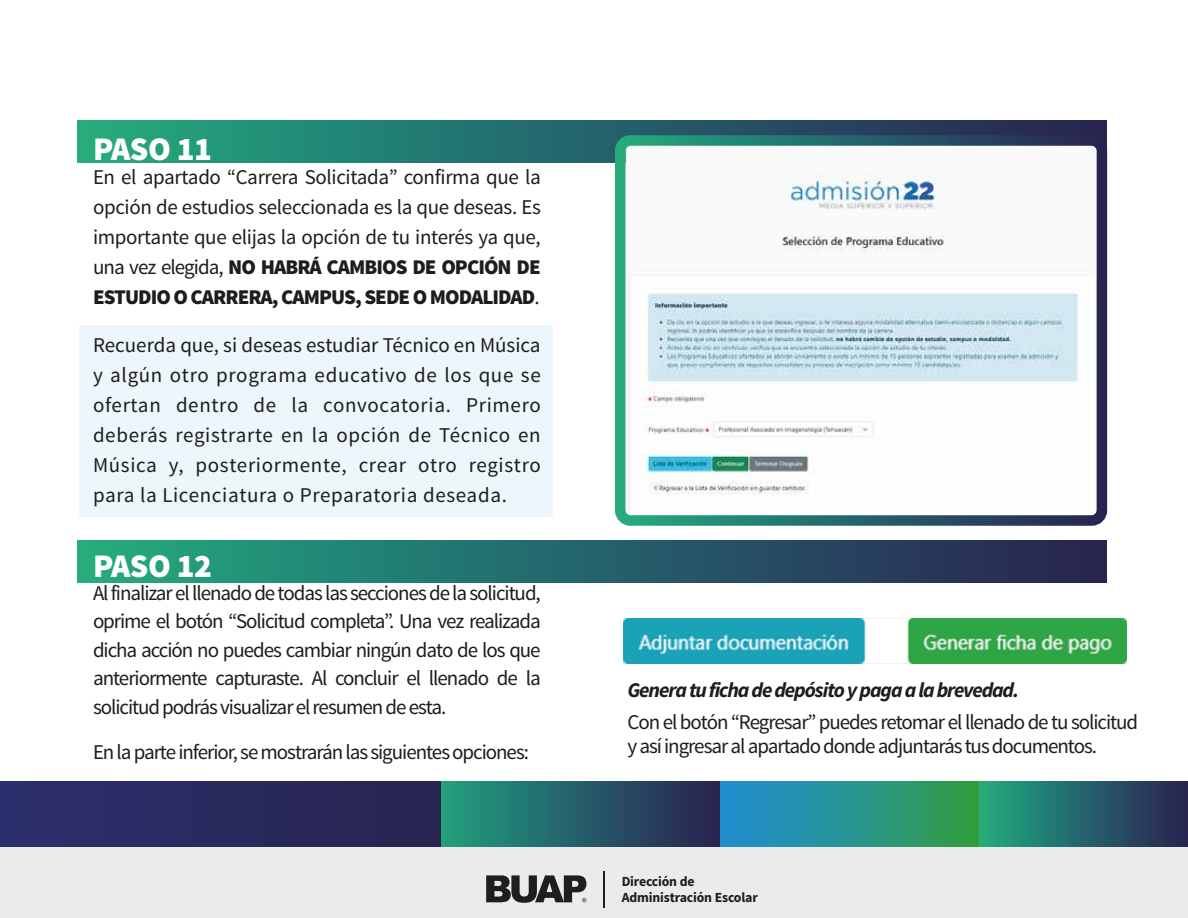
<style>
.page{position:relative;width:1188px;height:918px;background:#fff}
.page>*{position:absolute;margin:0;border:0;box-sizing:border-box;transform-origin:0 0}
.t1{font:900 33px "Source Sans Pro";letter-spacing:-.015em;color:#fff}
.t2{font:21px/30px "Source Sans Pro";letter-spacing:-.05em;color:#1d1d1b;text-align:justify}
.t3{font:italic 700 21px "Source Sans Pro";letter-spacing:-.05em;color:#1d1d1b}
.t4{font:700 13.95px/15.8px "Source Sans Pro";letter-spacing:-.01em;color:#1e1f1d}
.s1{font-weight:900}
</style>
<div class="page">
<div style="left:80px;top:326px;width:474px;height:192px;background:#ecf6fb"></div>
<div style="left:0;top:846px;width:1188px;height:72px;background:#ebebeb"></div>
<svg style="left:486px;top:875px;width:100px;height:28px"></svg>
<hr style="left:603px;top:871px;width:2px;height:36px;background:#1e1f1d">
<div style="left:0;top:781px;width:441px;height:65px;background:linear-gradient(to right,#2c2f6e,#272450)"></div>
<div style="left:979px;top:781px;width:209px;height:65px;background:linear-gradient(to right,#22aa80,#282053)"></div>
<div style="left:719px;top:781px;width:260px;height:65px;background:linear-gradient(to right,#208ed9,#319d42)"></div>
<div style="left:441px;top:781px;width:279px;height:65px;background:linear-gradient(to right,#219e7f,#292052)"></div>
<div style="left:77px;top:121px;width:1029px;height:42px;background:linear-gradient(to right,#22aa81,#281f53)"></div>
<div style="left:77px;top:541px;width:1029px;height:42px;background:linear-gradient(to right,#22aa81,#281f53)"></div>
<img style="left:626px;top:146px;width:470px;height:366px">
<div style="left:615px;top:135px;width:492px;height:391px;border:10px solid #fff;border-radius:10px"></div>
<img style="left:623px;top:618px;width:504px;height:46px">
<h1 class="t1" style="left:93px;top:127px;width:120px">PASO 11</h1>
<p class="t2" style="left:93px;top:162px;width:449px">En el apartado “Carrera Solicitada” confirma que la opción de estudios seleccionada es la que deseas. Es importante que elijas la opción de tu interés ya que, una vez elegida, <span class="s1">NO HABRÁ CAMBIOS DE OPCIÓN DE ESTUDIO O CARRERA, CAMPUS, SEDE O MODALIDAD</span>.</p>
<p class="t2" style="left:93px;top:330px;width:449px">Recuerda que, si deseas estudiar Técnico en Música y algún otro programa educativo de los que se ofertan dentro de la convocatoria. Primero deberás registrarte en la opción de Técnico en Música y, posteriormente, crear otro registro para la Licenciatura o Preparatoria deseada.</p>
<h1 class="t1" style="left:93px;top:545px;width:120px">PASO 12</h1>
<p class="t2" style="left:93px;top:579px;width:449px;line-height:28.5px">Al finalizar el llenado de todas las secciones de la solicitud, oprime el botón “Solicitud completa”. Una vez realizada dicha acción no puedes cambiar ningún dato de los que anteriormente capturaste. Al concluir el llenado de la solicitud podrás visualizar el resumen de esta.</p>
<p class="t2" style="left:93px;top:737px;width:437px">En la parte inferior, se mostrarán las siguientes opciones:</p>
<p class="t3" style="left:627px;top:677px;width:393px">Genera tu ficha de depósito y paga a la brevedad.</p>
<p class="t2" style="left:627px;top:710px;width:512px;line-height:24px">Con el botón “Regresar” puedes retomar el llenado de tu solicitud y así ingresar al apartado donde adjuntarás tus documentos.</p>
<p class="t4" style="left:622px;top:874px;width:138px">Dirección de<br>Administración Escolar</p>
</div>
